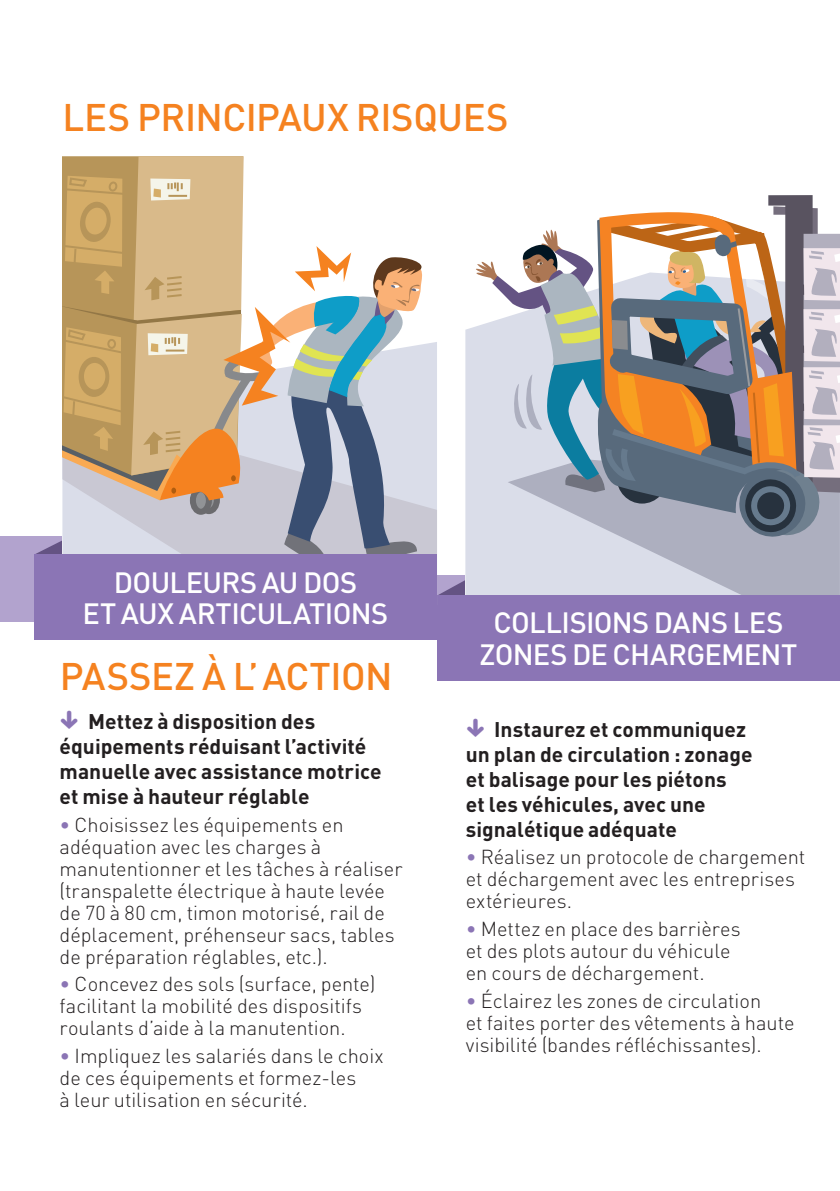
<style>
.page{position:relative;width:840px;height:1191px;background:#fff}
.page>*{position:absolute;margin:0;border:0;box-sizing:border-box;transform-origin:0 0}
.t1{font:500 38px "DINOT";letter-spacing:-.01em;color:#f58220}
.t2{font:500 29px/31px "DINOT";letter-spacing:-.02em;color:#fff;text-align:center}
.t3{font:700 21px/25px "DINOT";color:#231f20}
.t4{font:300 20px/22px "DINOT";color:#231f20}
.s1{color:#8b75b5}
</style>
<div class="page">
<div style="left:0;top:536px;width:70px;height:85px;background:#b2a3ce"></div>
<svg style="left:437px;top:575px;width:28px;height:20px"></svg>
<div style="left:465px;top:327px;width:42px;height:268px;background:#dadde9"></div>
<svg style="left:507px;top:538px;width:332px;height:57px;background:#c4c7d5"></svg>
<svg style="left:473px;top:195px;width:366px;height:343px"></svg>
<div style="left:437px;top:595px;width:402px;height:85px;background:#8b75b5"></div>
<svg style="left:36px;top:156px;width:391px;height:398px"></svg>
<div style="left:34px;top:554px;width:403px;height:85px;background:#8b75b5"></div>
<h1 class="t1" style="left:63px;top:93px;width:447px">LES PRINCIPAUX RISQUES</h1>
<h2 class="t2" style="left:83px;top:566px;width:307px">DOULEURS AU DOS<br>ET AUX ARTICULATIONS</h2>
<h1 class="t1" style="left:60px;top:652px;width:334px">PASSEZ À L’ACTION</h1>
<p class="t3" style="left:60px;top:708px;width:323px;text-indent:28px">Mettez à disposition des équipements réduisant l’activité manuelle avec assistance motrice et mise à hauteur réglable</p>
<p class="t4" style="left:60px;top:813px;width:344px"><span class="s1">•</span> Choisissez les équipements en adéquation avec les charges à manutentionner et les tâches à réaliser (transpalette électrique à haute levée de 70 à 80 cm, timon motorisé, rail de déplacement, préhenseur sacs, tables de préparation réglables, etc.).</p>
<p class="t4" style="left:60px;top:973px;width:317px"><span class="s1">•</span> Concevez des sols (surface, pente) facilitant la mobilité des dispositifs roulants d’aide à la manutention.</p>
<p class="t4" style="left:60px;top:1044px;width:325px"><span class="s1">•</span> Impliquez les salariés dans le choix de ces équipements et formez-les<br>à leur utilisation en sécurité.</p>
<h2 class="t2" style="left:479px;top:607px;width:319px">COLLISIONS DANS LES<br>ZONES DE CHARGEMENT</h2>
<p class="t3" style="left:465px;top:716px;width:288px;text-indent:28px">Instaurez et communiquez un plan de circulation : zonage et balisage pour les piétons<br>et les véhicules, avec une signalétique adéquate</p>
<p class="t4" style="left:465px;top:846px;width:341px"><span class="s1">•</span> Réalisez un protocole de chargement et déchargement avec les entreprises extérieures.</p>
<p class="t4" style="left:465px;top:917px;width:276px"><span class="s1">•</span> Mettez en place des barrières et des plots autour du véhicule en cours de déchargement.</p>
<p class="t4" style="left:465px;top:989px;width:330px"><span class="s1">•</span> Éclairez les zones de circulation<br>et faites porter des vêtements à haute visibilité (bandes réfléchissantes).</p>
</div>
